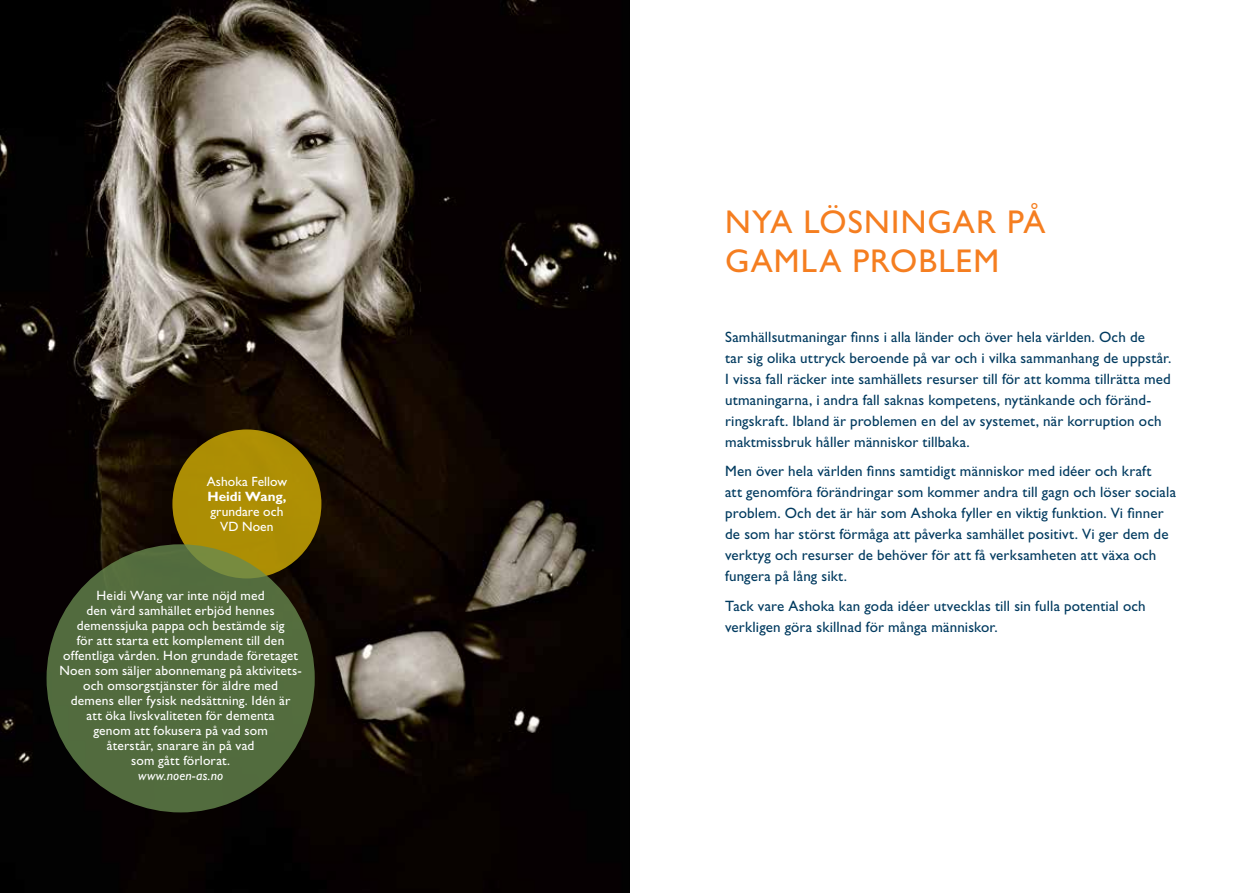
<style>
.page{position:relative;width:1259px;height:893px;background:#fff}
.page>*{position:absolute;margin:0;border:0;box-sizing:border-box;transform-origin:0 0}
.t1{font:33px/39px "Gill Sans Std";letter-spacing:.035em;color:#f57e20}
.t2{font:15px/21px "Gill Sans Std";letter-spacing:.01em;color:#003a5f}
.t3{font:13.5px/15px "Gill Sans Std";letter-spacing:.015em;color:#fff;text-align:center}
.t4{font:italic 13.5px "Gill Sans Std";letter-spacing:.01em;color:#fff}
.t5{font:700 13.5px "Gill Sans Std";letter-spacing:.005em;color:#fff}
</style>
<div class="page">
<img style="left:0;top:0;width:629px;height:893px">
<div style="left:172px;top:429px;width:149px;height:149px;background:#ad8e04;border-radius:50%"></div>
<div style="left:47px;top:544px;width:268px;height:268px;background:#526c3e;border-radius:50%"></div>
<p class="t3" style="left:207px;top:474px;width:82px">Ashoka Fellow</p>
<p class="t5" style="left:207px;top:488px;width:81px">Heidi Wang,</p>
<p class="t3" style="left:210px;top:504px;width:74px">grundare och<br>VD Noen</p>
<p class="t3" style="left:59px;top:588px;width:244px">Heidi Wang var inte nöjd med<br>den vård samhället erbjöd hennes demenssjuka pappa och bestämde sig<br>för att starta ett komplement till den offentliga vården. Hon grundade företaget Noen som säljer abonnemang på aktivitets&shy;och omsorgstjänster för äldre med<br>demens eller fysisk nedsättning. Idén är<br>att öka livskvaliteten för dementa<br>genom att fokusera på vad som<br>återstår, snarare än på vad<br>som gått förlorat.</p>
<p class="t4" style="left:138px;top:767px;width:87px">www.noen-as.no</p>
<h1 class="t1" style="left:725px;top:203px;width:322px">NYA LÖSNINGAR PÅ<br>GAMLA PROBLEM</h1>
<p class="t2" style="left:725px;top:326px;width:448px">Samhällsutmaningar finns i alla länder och över hela världen. Och de<br>tar sig olika uttryck beroende på var och i vilka sammanhang de uppstår.<br>I vissa fall räcker inte samhällets resurser till för att komma tillrätta med utmaningarna, i andra fall saknas kompetens, nytänkande och föränd&shy;ringskraft. Ibland är problemen en del av systemet, när korruption och maktmissbruk håller människor tillbaka.</p>
<p class="t2" style="left:725px;top:461px;width:452px">Men över hela världen finns samtidigt människor med idéer och kraft<br>att genomföra förändringar som kommer andra till gagn och löser sociala problem. Och det är här som Ashoka fyller en viktig funktion. Vi finner de som har störst förmåga att påverka samhället positivt. Vi ger dem de verktyg och resurser de behöver för att få verksamheten att växa och fungera på lång sikt.</p>
<p class="t2" style="left:725px;top:595px;width:422px">Tack vare Ashoka kan goda idéer utvecklas till sin fulla potential och verkligen göra skillnad för många människor.</p>
</div>
